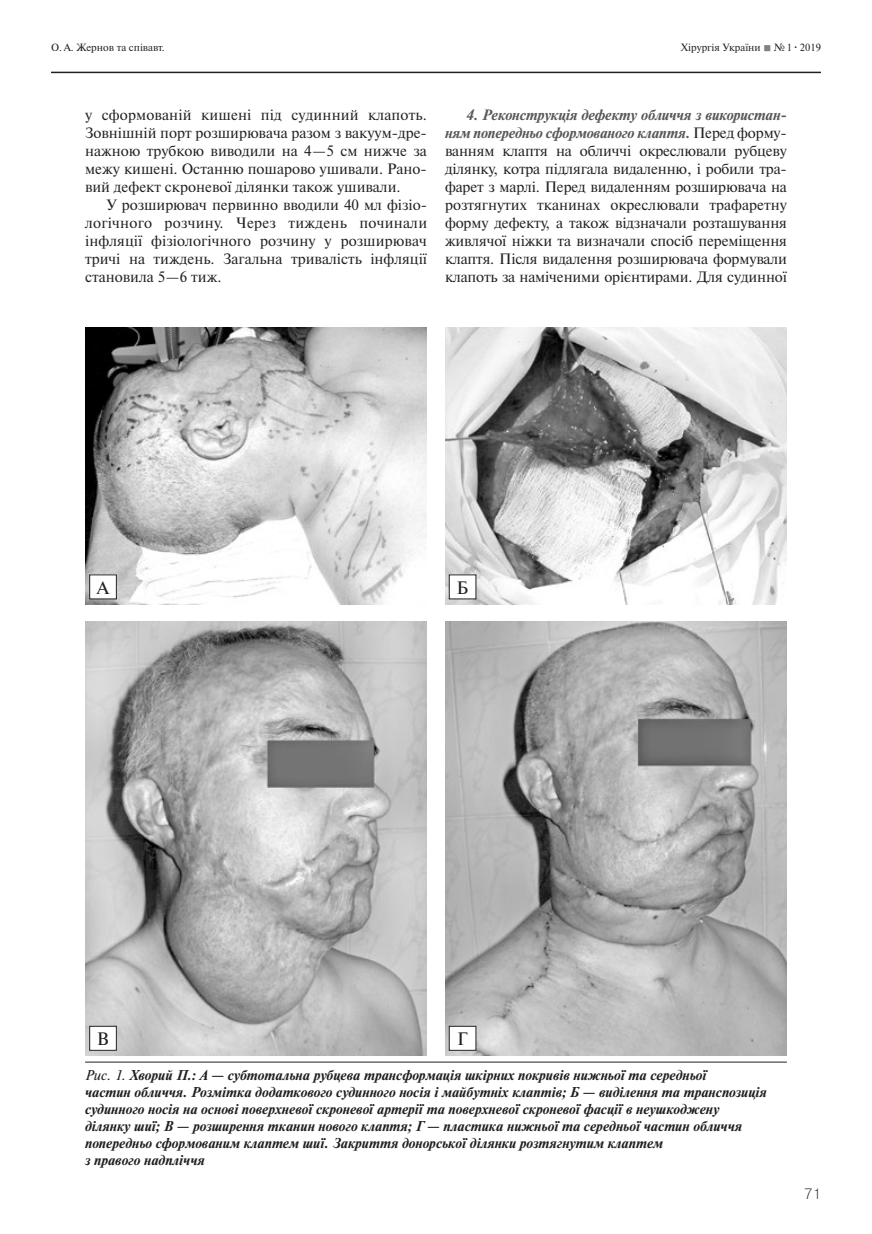
<style>
.page{position:relative;width:872px;height:1234px;background:#fff}
.page>*{position:absolute;margin:0;border:0;box-sizing:border-box;transform-origin:0 0}
.t1{font:18px "Newton C";color:#231f20}
.t2{font:15px/18px "Newton C";color:#231f20;text-align:justify}
.t3{font:15px "Pragmatica Light C";color:#231f20}
.t4{font:italic 700 14.25px/17.1px "Newton C";color:#231f20}
.t5{font:10.5px "Newton C";color:#231f20}
.s1{color:#808285}
.s2{font-weight:700}
.s3{font-weight:700;font-style:italic;color:#57585a}
.s4{font-weight:400}
</style>
<div class="page">
<hr style="left:51px;top:72px;width:770px;height:1px;background:#231f20">
<hr style="left:85px;top:1061px;width:702px;height:1px;background:#231f20">
<img style="left:445px;top:621px;width:342px;height:434px">
<img style="left:445px;top:327px;width:342px;height:277px">
<img style="left:85px;top:621px;width:342px;height:434px">
<img style="left:85px;top:327px;width:342px;height:277px">
<div style="left:449px;top:1026px;width:27px;height:24px;background:#fff"></div>
<div style="left:449px;top:1025px;width:27px;height:25px;border:1px solid #231f20"></div>
<div style="left:449px;top:574px;width:27px;height:24px;background:#fff"></div>
<div style="left:90px;top:1026px;width:26px;height:24px;background:#fff"></div>
<div style="left:89px;top:1025px;width:28px;height:25px;border:1px solid #231f20"></div>
<div style="left:90px;top:574px;width:26px;height:24px;background:#fff"></div>
<div style="left:89px;top:574px;width:28px;height:25px;border:1px solid #231f20"></div>
<p class="t5" style="left:51px;top:41px;width:115px">О. А. Жернов та співавт.</p>
<p class="t5" style="left:680px;top:41px;width:142px">Хірургія України <span class="s1">■</span> №1 <span class="s2">·</span> 2019</p>
<p class="t2" style="left:85px;top:106px;width:343px">у сформованій кишені під судинний клапоть.<br>Зовнішній порт розширювача разом з вакуум-дре&shy;нажною трубкою виводили на 4—5 см нижче за межу кишені. Останню пошарово ушивали. Рано&shy;вий дефект скроневої ділянки також ушивали.</p>
<p class="t2" style="left:85px;top:196px;width:343px;text-indent:21px">У розширювач первинно вводили 40 мл фізіо&shy;логічного розчину. Через тиждень починали інфляції фізіологічного розчину у розширювач тричі на тиждень. Загальна тривалість інфляції становила 5—6 тиж.</p>
<p class="t2" style="left:445px;top:106px;width:343px;text-indent:21px"><span class="s3">4. Реконструкція дефекту обличчя з використан&shy;ням попередньо сформованого клаптя.</span> Перед форму&shy;ванням клаптя на обличчі окреслювали рубцеву ділянку, котра підлягала видаленню, і робили тра&shy;фарет з марлі. Перед видаленням розширювача на розтягнутих тканинах окреслювали трафаретну форму дефекту, а також відзначали розташування живлячої ніжки та визначали спосіб переміщення клаптя. Після видалення розширювача формували клапоть за наміченими орієнтирами. Для судинної</p>
<p class="t1" style="left:97px;top:578px;width:14px">А</p>
<p class="t1" style="left:456px;top:578px;width:13px">Б</p>
<p class="t1" style="left:97px;top:1029px;width:14px">В</p>
<p class="t1" style="left:457px;top:1029px;width:12px">Г</p>
<p class="t4" style="left:85px;top:1065px;width:683px"><span class="s4">Рис. 1.</span> Хворий П.: А — субтотальна рубцева трансформація шкірних покривів нижньої та середньої<br>частин обличчя. Розмітка додаткового судинного носія і майбутніх клаптів; Б — виділення та транспозиція судинного носія на основі поверхневої скроневої артерії та поверхневої скроневої фасції в неушкоджену ділянку шиї; В — розширення тканин нового клаптя; Г — пластика нижньої та середньої частин обличчя попередньо сформованим клаптем шиї. Закриття донорської ділянки розтягнутим клаптем<br>з правого надпліччя</p>
<p class="t3" style="left:804px;top:1184px;width:18px">71</p>
</div>
